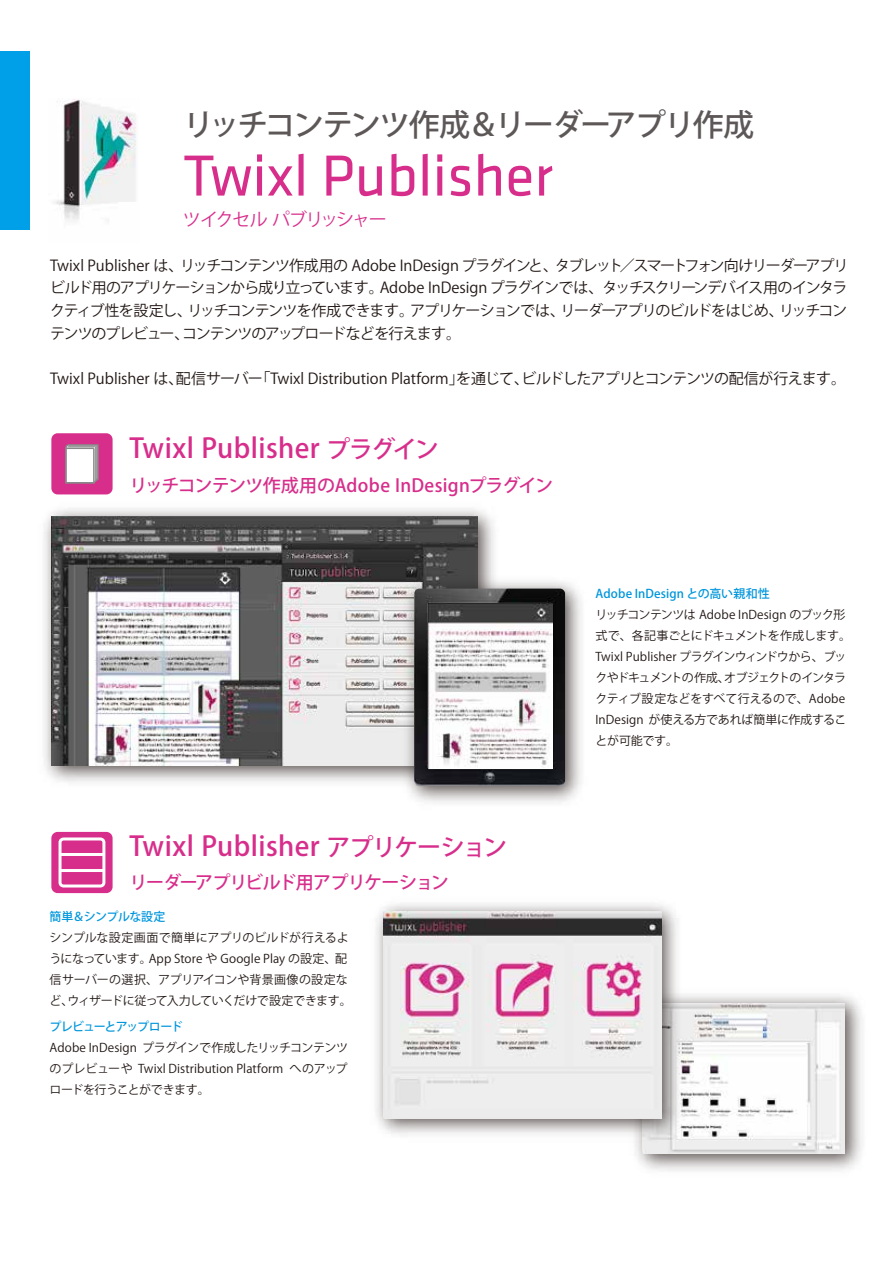
<style>
.page{position:relative;width:893px;height:1263px;background:#fff}
.page>*{position:absolute;margin:0;border:0;box-sizing:border-box;transform-origin:0 0}
.t1{font:60px "Klavika";color:#d72e8b}
.t2{font:500 30.75px "Koz Go Pro";letter-spacing:-.065em;color:#5d5857}
.t3{font:500 27px "Koz Go Pro";letter-spacing:.015em;color:#d72e8b}
.t4{font:500 18px "Koz Go Pro";letter-spacing:-.015em;color:#d72e8b}
.t5{font:500 18px "Koz Go Pro";letter-spacing:-.055em;color:#d72e8b}
.t6{font:18px "Koz Go Pr 6 N";letter-spacing:-.09em;color:#d72e8b}
.t7{font:15px/22.5px "Koz Go Pr 6 N";letter-spacing:-.05em;color:#221815;text-align:justify}
.t8{font:15px "Koz Go Pr 6 N";letter-spacing:-.01em;color:#221815}
.t9{font:12px/21px "Koz Go Pr 6 N";letter-spacing:-.015em;color:#221815}
.t10{font:500 12px "Koz Go Pr 6 N";letter-spacing:.01em;color:#0096dc}
.t11{font:500 12px "Koz Go Pr 6 N";letter-spacing:-.085em;color:#0096dc}
.t12{font:500 12px "Koz Go Pr 6 N";letter-spacing:-.04em;color:#0096dc}
.s1{font-size:24px}
</style>
<div class="page">
<div style="left:51px;top:433px;width:62px;height:61px;background:#d72e8b;border-radius:6px"></div>
<svg style="left:65px;top:444px;width:34px;height:40px"></svg>
<hr style="left:96px;top:446px;width:1px;height:34px;background:#898989">
<div style="left:51px;top:832px;width:62px;height:61px;background:#d72e8b;border-radius:6px"></div>
<div style="left:59px;top:837px;width:46px;height:50px;border:3px solid #fff;border-radius:4px"></div>
<hr style="left:61px;top:853px;width:42px;height:3px;background:#fff">
<hr style="left:61px;top:869px;width:42px;height:3px;background:#fff">
<img style="left:54px;top:99px;width:82px;height:122px">
<img style="left:635px;top:994px;width:228px;height:177px">
<img style="left:642px;top:1003px;width:203px;height:151px">
<img style="left:375px;top:903px;width:313px;height:242px">
<img style="left:383px;top:911px;width:278px;height:208px">
<img style="left:44px;top:508px;width:450px;height:274px">
<img style="left:52px;top:516px;width:426px;height:250px">
<img style="left:372px;top:543px;width:210px;height:260px">
<img style="left:414px;top:589px;width:151px;height:197px">
<img style="left:428px;top:603px;width:124px;height:166px">
<div style="left:0;top:51px;width:30px;height:179px;background:#00a0e9"></div>
<h2 class="t2" style="left:183px;top:105px;width:572px">リッチコンテンツ作成＆リーダーアプリ作成</h2>
<h1 class="t1" style="left:183px;top:136px;width:371px">Twixl Publisher</h1>
<h3 class="t6" style="left:183px;top:209px;width:205px">ツイクセル パブリッシャー</h3>
<p class="t7" style="left:50px;top:255px;width:800px">Twixl Publisher は、リッチコンテンツ作成用の Adobe InDesign プラグインと、タブレット／スマートフォン向けリーダーアプリビルド用のアプリケーションから成り立っています。Adobe InDesign プラグインでは、タッチスクリーンデバイス用のインタラクティブ性を設定し、リッチコンテンツを作成できます。アプリケーションでは、リーダーアプリのビルドをはじめ、リッチコンテンツのプレビュー、コンテンツのアップロードなどを行えます。</p>
<p class="t8" style="left:50px;top:370px;width:797px">Twixl Publisher は、配信サーバー「Twixl Distribution Platform」を通じて、ビルドしたアプリとコンテンツの配信が行えます。</p>
<h3 class="t3" style="left:129px;top:431px;width:311px">Twixl Publisher <span class="s1">プラグイン</span></h3>
<h3 class="t4" style="left:129px;top:473px;width:425px">リッチコンテンツ作成用のAdobe InDesignプラグイン</h3>
<h3 class="t3" style="left:129px;top:828px;width:379px">Twixl Publisher <span class="s1">アプリケーション</span></h3>
<h3 class="t5" style="left:129px;top:871px;width:321px">リーダーアプリビルド用アプリケーション</h3>
<p class="t12" style="left:50px;top:910px;width:117px">簡単＆シンプルな設定</p>
<p class="t9" style="left:50px;top:928px;width:304px">シンプルな設定画面で簡単にアプリのビルドが行えるようになっています。App Store や Google Play の設定、配信サーバーの選択、アプリアイコンや背景画像の設定など、ウィザードに従って入力していくだけで設定できます。</p>
<p class="t11" style="left:50px;top:1020px;width:135px">プレビューとアップロード</p>
<p class="t9" style="left:50px;top:1037px;width:300px;text-align:justify">Adobe InDesign プラグインで作成したリッチコンテンツのプレビューや Twixl Distribution Platform へのアップロードを行うことができます。</p>
<p class="t10" style="left:596px;top:586px;width:176px">Adobe InDesign との高い親和性</p>
<p class="t9" style="left:596px;top:604px;width:257px">リッチコンテンツは Adobe InDesign のブック形式で、各記事ごとにドキュメントを作成します。<br>Twixl Publisher プラグインウィンドウから、ブックやドキュメントの作成、オブジェクトのインタラクティブ設定などをすべて行えるので、Adobe<br>InDesign が使える方であれば簡単に作成することが可能です。</p>
</div>
